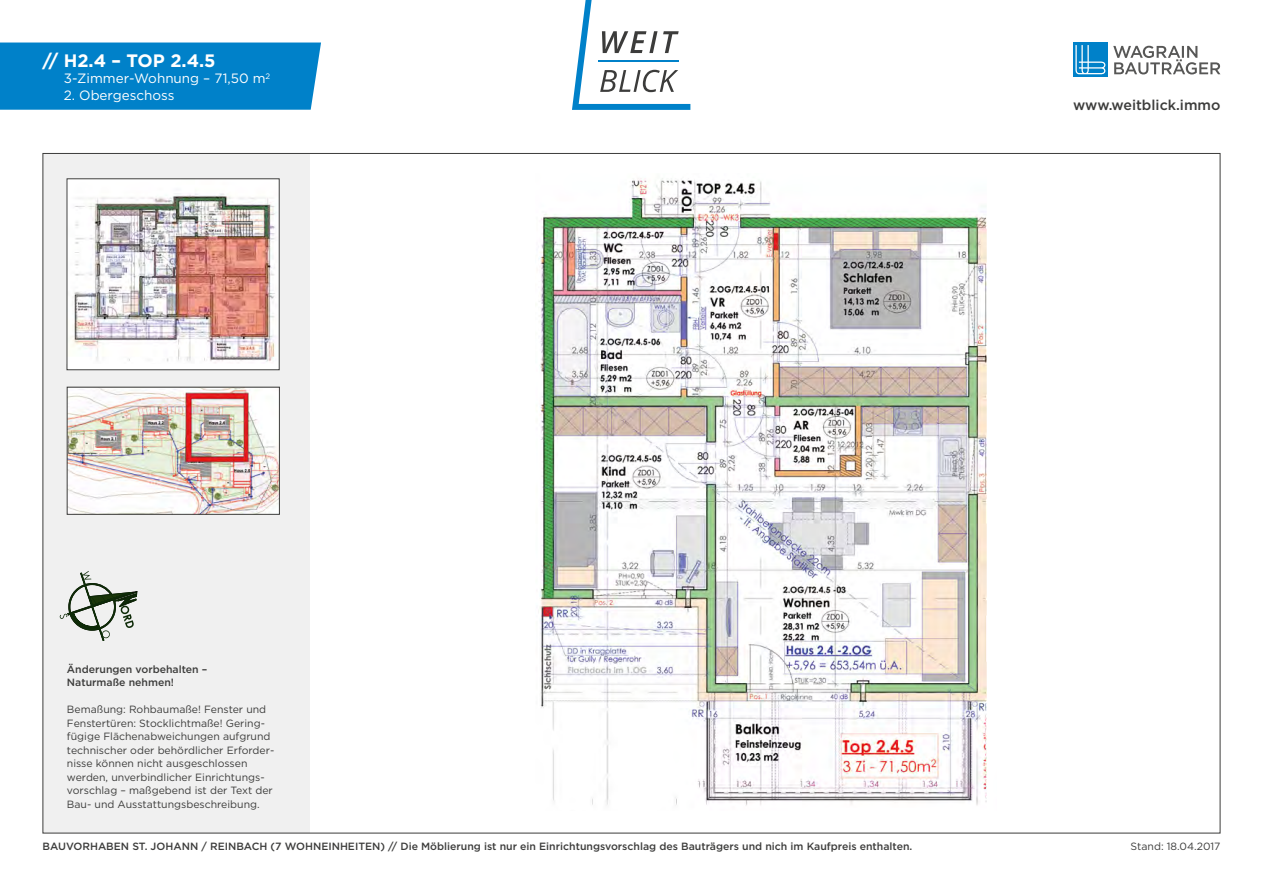
<style>
.page{position:relative;width:1263px;height:893px;background:#fff}
.page>*{position:absolute;margin:0;border:0;box-sizing:border-box;transform-origin:0 0}
.t1{font:700 18px "Gotham";color:#fff}
.t2{font:500 14.25px "Gotham";color:#3c3c3b}
.t3{font:13.5px "Gotham";color:#fff}
.t4{font:10.5px/13.5px "Gotham";color:#3c3c3b}
.t5{font:500 10.5px/13.5px "Gotham";color:#3c3c3b}
</style>
<div class="page">
<div style="left:0;top:43px;width:321px;height:67px;background:#0081c9"></div>
<svg style="left:572px;top:0;width:118px;height:110px"></svg>
<svg style="left:1113px;top:46px;width:107px;height:28px"></svg>
<svg style="left:1073px;top:43px;width:34px;height:34px"></svg>
<svg style="left:1075px;top:45px;width:30px;height:29px"></svg>
<div style="left:43px;top:153px;width:266px;height:680px;background:#f0f0f0"></div>
<div style="left:67px;top:179px;width:212px;height:191px;background:#fff"></div>
<img style="left:70px;top:193px;width:207px;height:170px">
<svg style="left:60px;top:571px;width:77px;height:70px"></svg>
<img style="left:69px;top:389px;width:209px;height:123px">
<div style="left:67px;top:387px;width:213px;height:127px;border:1px solid #3c3c3b"></div>
<img style="left:539px;top:178px;width:448px;height:628px">
<h1 class="t1" style="left:43px;top:49px;width:175px">// H2.4 – TOP 2.4.5</h1>
<p class="t3" style="left:64px;top:70px;width:208px">3-Zimmer-Wohnung – 71,50 m<sup>2</sup></p>
<p class="t3" style="left:64px;top:86px;width:112px">2. Obergeschoss</p>
<p class="t5" style="left:67px;top:662px;width:142px">Änderungen vorbehalten –<br>Naturmaße nehmen!</p>
<p class="t4" style="left:67px;top:703px;width:209px">Bemaßung: Rohbaumaße! Fenster und Fenstertüren: Stocklichtmaße! Gering&shy;fügige Flächenabweichungen aufgrund technischer oder behördlicher Erforder&shy;nisse können nicht ausgeschlossen werden, unverbindlicher Einrichtungs-- vorschlag – maßgebend ist der Text der Bau- und Ausstattungsbeschreibung.</p>
<h2 class="t2" style="left:1073px;top:96px;width:149px">www.weitblick.immo</h2>
<p class="t5" style="left:43px;top:840px;width:871px">BAUVORHABEN ST. JOHANN / REINBACH (7 WOHNEINHEITEN) // Die Möblierung ist nur ein Einrichtungsvorschlag des Bauträgers und nich im Kaufpreis enthalten.</p>
<p class="t4" style="left:1130px;top:840px;width:91px">Stand: 18.04.2017</p>
</div>
